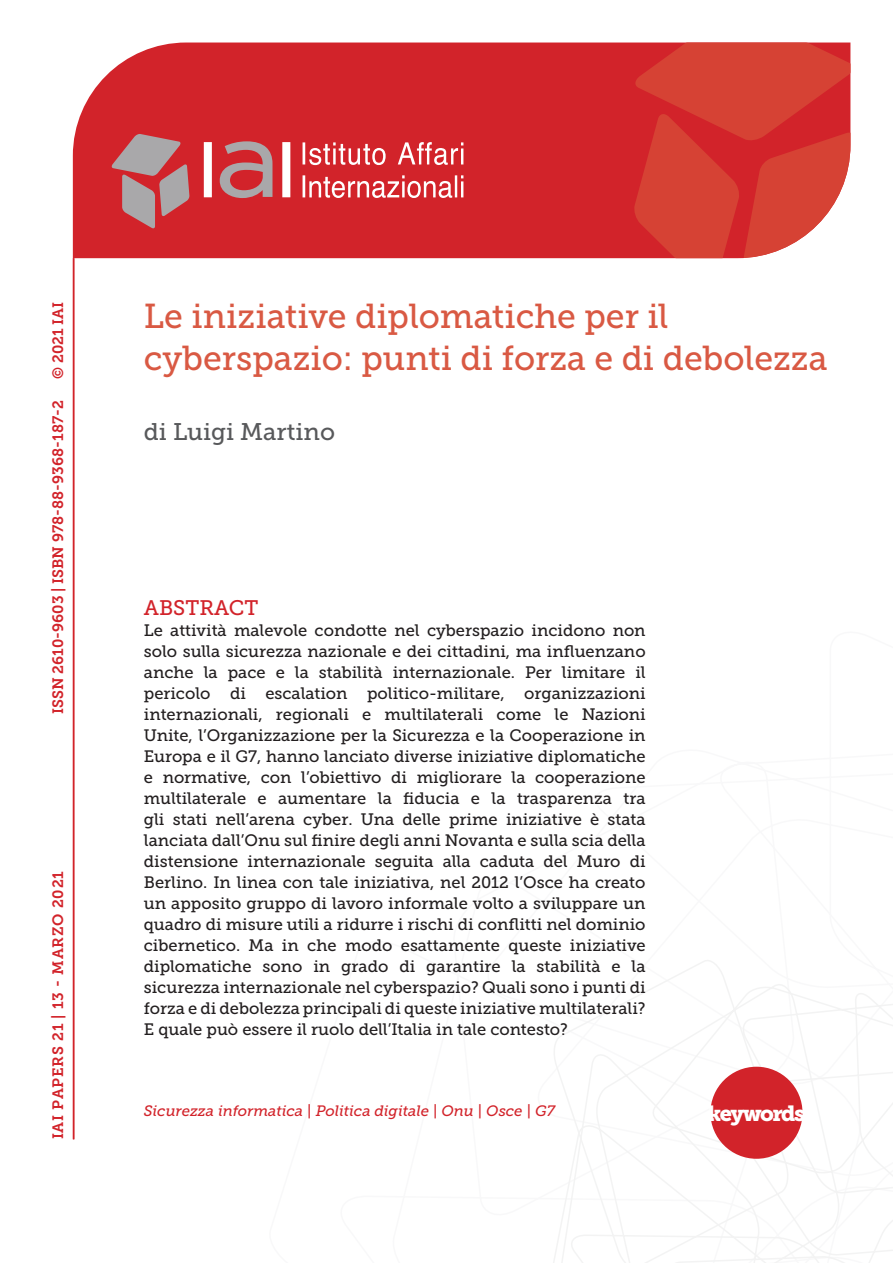
<style>
.page{position:relative;width:893px;height:1263px;background:#fff}
.page>*{position:absolute;margin:0;border:0;box-sizing:border-box;transform-origin:0 0}
.Titolo_Copertina{font:34.5px/41.4px "Museo Slab 500";color:#d95943}
.Autori_copertina{font:24px "Museo Slab 500";color:#58595b}
.t1{font:21.75px "Museo Slab 900";letter-spacing:-.07em;color:#fff}
.t2{font:21px "Museo Slab 500";color:#d2232a}
.Testo{font:16.5px/21px "Museo Slab 500";color:#231f20;text-align:justify}
.t3{font:italic 15px "Museo Slab 500";color:#d2232a}
.t4{font:15px "Museo Slab 700";color:#d2232a}
.t5{font:15px "Museo Slab 700";letter-spacing:.05em;color:#d2232a}
</style>
<div class="page">
<svg style="left:553px;top:960px;width:340px;height:303px"></svg>
<div style="left:73px;top:43px;width:560px;height:215px;background:#d2232a"></div>
<svg style="left:633px;top:43px;width:217px;height:215px;background:#d7443c"></svg>
<svg style="left:303px;top:142px;width:160px;height:56px;background:#dd595e"></svg>
<svg style="left:111px;top:134px;width:79px;height:95px;background:#bb6a6e"></svg>
<svg style="left:204px;top:141px;width:86px;height:57px"></svg>
<hr style="left:73px;top:258px;width:1px;height:881px;background:#d2232a">
<div style="left:710px;top:1067px;width:92px;height:92px;background:#d2232a;border-radius:50%"></div>
<p class="t4" style="left:50px;top:379px;width:79px;rotate:-90deg">© 2021 IAI</p>
<p class="t4" style="left:49px;top:714px;width:315px;rotate:-90deg">ISSN 2610-9603 | ISBN 978-88-9368-187-2</p>
<p class="t5" style="left:50px;top:1139px;width:270px;rotate:-90deg">IAI PAPERS 21 | 13 - MARZO 2021</p>
<p class="Titolo_Copertina" style="left:144px;top:296px;width:685px">Le iniziative diplomatiche per il cyberspazio: punti di forza e di debolezza</p>
<p class="Autori_copertina" style="left:144px;top:418px;width:193px">di Luigi Martino</p>
<p class="t2" style="left:144px;top:596px;width:116px">ABSTRACT</p>
<p class="Testo" style="left:144px;top:620px;width:503px">Le attività malevole condotte nel cyberspazio incidono non solo sulla sicurezza nazionale e dei cittadini, ma influenzano anche la pace e la stabilità internazionale. Per limitare il pericolo di escalation politico-militare, organizzazioni internazionali, regionali e multilaterali come le Nazioni Unite, l’Organizzazione per la Sicurezza e la Cooperazione in Europa e il G7, hanno lanciato diverse iniziative diplomatiche e normative, con l’obiettivo di migliorare la cooperazione multilaterale e aumentare la fiducia e la trasparenza tra gli stati nell’arena cyber. Una delle prime iniziative è stata lanciata dall’Onu sul finire degli anni Novanta e sulla scia della distensione internazionale seguita alla caduta del Muro di Berlino. In linea con tale iniziativa, nel 2012 l’Osce ha creato un apposito gruppo di lavoro informale volto a sviluppare un quadro di misure utili a ridurre i rischi di conflitti nel dominio cibernetico. Ma in che modo esattamente queste iniziative diplomatiche sono in grado di garantire la stabilità e la sicurezza internazionale nel cyberspazio? Quali sono i punti di forza e di debolezza principali di queste iniziative multilaterali?<br>E quale può essere il ruolo dell’Italia in tale contesto?</p>
<p class="t3" style="left:144px;top:1102px;width:413px">Sicurezza informatica | Politica digitale | Onu | Osce | G7</p>
<p class="t1" style="left:708px;top:1101px;width:99px">keywords</p>
</div>
